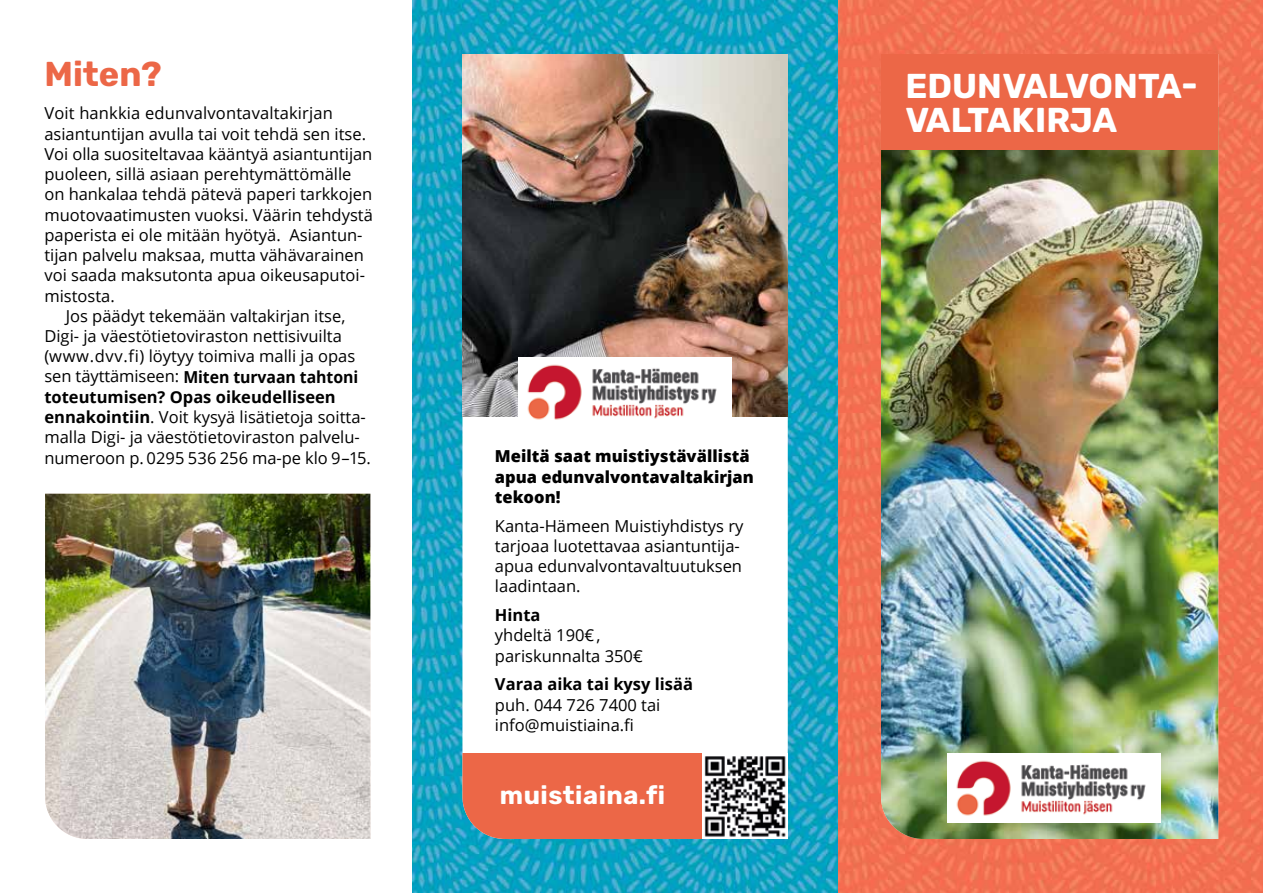
<style>
.page{position:relative;width:1263px;height:893px;background:#fff}
.page>*{position:absolute;margin:0;border:0;box-sizing:border-box;transform-origin:0 0}
.t1{font:700 34.5px/34.5px "Rubik";color:#fff}
.t2{font:700 34.5px "Rubik";color:#ec6747}
.t3{font:700 25.5px "Rubik";letter-spacing:.02em;color:#fff}
.t4{font:16.5px/20.2px "Open Sans";color:#000}
.t5{font:800 16.5px/20.2px "Open Sans";color:#000}
.t6{font:700 16.5px "Open Sans";color:#000}
.t7{font:700 16.5px "Open Sans";color:#000;scale:.96 1}
.s1{font-weight:400}
.s2{font-weight:700}
</style>
<div class="page">
<img style="left:412px;top:0;width:851px;height:893px">
<svg style="left:462px;top:416px;width:326px;height:338px"></svg>
<div style="left:462px;top:754px;width:326px;height:85px;background:#ec6747"></div>
<img style="left:881px;top:150px;width:337px;height:689px">
<div style="left:881px;top:54px;width:337px;height:96px;background:#ec6747"></div>
<img style="left:462px;top:54px;width:326px;height:362px">
<img style="left:45px;top:494px;width:325px;height:345px">
<img style="left:519px;top:358px;width:212px;height:68px">
<img style="left:702px;top:754px;width:86px;height:85px">
<img style="left:948px;top:754px;width:212px;height:68px">
<h1 class="t2" style="left:44px;top:54px;width:119px">Miten?</h1>
<p class="t4" style="left:44px;top:103px;width:290px">Voit hankkia edunvalvontavaltakirjan</p>
<p class="t4" style="left:44px;top:123px;width:323px">asiantuntijan avulla tai voit tehdä sen itse.</p>
<p class="t4" style="left:44px;top:143px;width:329px">Voi olla suositeltavaa kääntyä asiantuntijan</p>
<p class="t4" style="left:44px;top:163px;width:309px">puoleen, sillä asiaan perehtymättömälle</p>
<p class="t4" style="left:44px;top:184px;width:329px">on hankalaa tehdä pätevä paperi tarkkojen</p>
<p class="t4" style="left:44px;top:204px;width:330px">muotovaatimusten vuoksi. Väärin tehdystä</p>
<p class="t4" style="left:44px;top:224px;width:320px">paperista ei ole mitään hyötyä. Asiantun-</p>
<p class="t4" style="left:44px;top:244px;width:321px">tijan palvelu maksaa, mutta vähävarainen</p>
<p class="t4" style="left:44px;top:265px;width:322px">voi saada maksutonta apua oikeusaputoi-</p>
<p class="t4" style="left:44px;top:285px;width:72px">mistosta.</p>
<p class="t4" style="left:66px;top:305px;width:281px">Jos päädyt tekemään valtakirjan itse,</p>
<p class="t4" style="left:44px;top:325px;width:299px">Digi- ja väestötietoviraston nettisivuilta</p>
<p class="t4" style="left:44px;top:346px;width:312px">(www.dvv.fi) löytyy toimiva malli ja opas</p>
<p class="t7" style="left:44px;top:365px;width:328px"><span class="s1">sen täyttämiseen:</span> Miten turvaan tahtoni</p>
<p class="t6" style="left:44px;top:385px;width:293px">toteutumisen? Opas oikeudelliseen</p>
<p class="t4" style="left:44px;top:406px;width:322px"><span class="s2">ennakointiin</span>. Voit kysyä lisätietoja soitta-</p>
<p class="t4" style="left:44px;top:427px;width:316px">malla Digi- ja väestötietoviraston palvelu-</p>
<p class="t4" style="left:44px;top:447px;width:328px">numeroon p. 0295 536 256 ma-pe klo 9–15.</p>
<p class="t5" style="left:495px;top:445px;width:260px">Meiltä saat muistiystävällistä apua edunvalvontavaltakirjan tekoon!</p>
<p class="t4" style="left:495px;top:515px;width:250px">Kanta-Hämeen Muistiyhdistys ry tarjoaa luotettavaa asiantuntija&shy;apua edunvalvontavaltuutuksen laadintaan.</p>
<p class="t6" style="left:495px;top:603px;width:47px">Hinta</p>
<p class="t4" style="left:495px;top:625px;width:149px">yhdeltä 190€ , pariskunnalta 350€</p>
<p class="t6" style="left:495px;top:673px;width:200px">Varaa aika tai kysy lisää</p>
<p class="t4" style="left:495px;top:694px;width:167px">puh. 044 726 7400 tai info@muistiaina.fi</p>
<h2 class="t3" style="left:500px;top:780px;width:167px">muistiaina.fi</h2>
<h1 class="t1" style="left:905px;top:70px;width:294px">EDUNVALVONTA-<br>VALTAKIRJA</h1>
</div>
